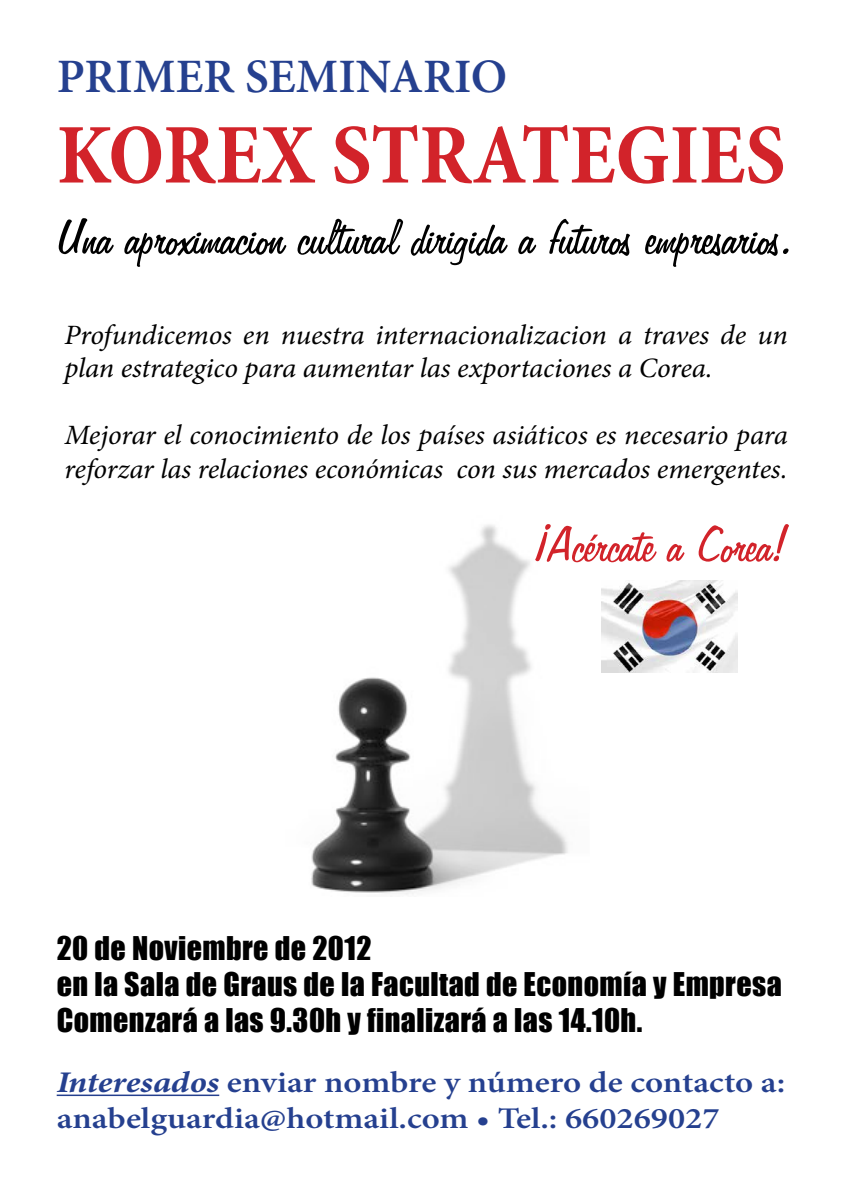
<style>
.page{position:relative;width:842px;height:1191px;background:#fff}
.page>*{position:absolute;margin:0;border:0;box-sizing:border-box;transform-origin:0 0}
.t1{font:700 condensed 86px "Minion Pro";color:#d2232a}
.t2{font:56px "Freehand 575 BT Regular B";color:#000}
.t3{font:56px "Freehand 575 BT Regular B";color:#d2232a}
.t4{font:600 48px "Minion Pro";color:#25408f}
.t5{font:30px/36px "Impact";letter-spacing:.015em;color:#000}
.t6{font:600 30px/36px "Minion Pro";color:#25408f;scale:1.16 1}
.t7{font:italic 28px/33.6px "Minion Pro";letter-spacing:-.005em;color:#000}
.s1{font-weight:700;font-style:italic}
</style>
<div class="page">
<img style="left:602px;top:580px;width:135px;height:92px">
<img style="left:311px;top:525px;width:257px;height:370px">
<hr style="left:57px;top:1094px;width:162px;height:2px;background:#25408f">
<h3 class="t4" style="left:57px;top:43px;width:452px">PRIMER SEMINARIO</h3>
<h1 class="t1" style="left:57px;top:96px;width:730px">KOREX STRATEGIES</h1>
<h2 class="t2" style="left:57px;top:208px;width:740px">Una aproximacion cultural dirigida a futuros empresarios.</h2>
<p class="t7" style="left:64px;top:318px;width:725px">Profundicemos en nuestra internacionalizacion a traves de un plan estrategico para aumentar las exportaciones a Corea.</p>
<p class="t7" style="left:64px;top:419px;width:725px">Mejorar el conocimiento de los países asiáticos es necesario para reforzar las relaciones económicas con sus mercados emergentes.</p>
<h2 class="t3" style="left:535px;top:516px;width:255px">¡Acércate a Corea!</h2>
<p class="t5" style="left:57px;top:929px;width:727px">20 de Noviembre de 2012<br>en la Sala de Graus de la Facultad de Economía y Empresa<br>Comenzará a las 9.30h y finalizará a las 14.10h.</p>
<p class="t6" style="left:57px;top:1064px;width:630px"><span class="s1">Interesados</span> enviar nombre y número de contacto a: anabelguardia@hotmail.com • Tel.: 660269027</p>
</div>
